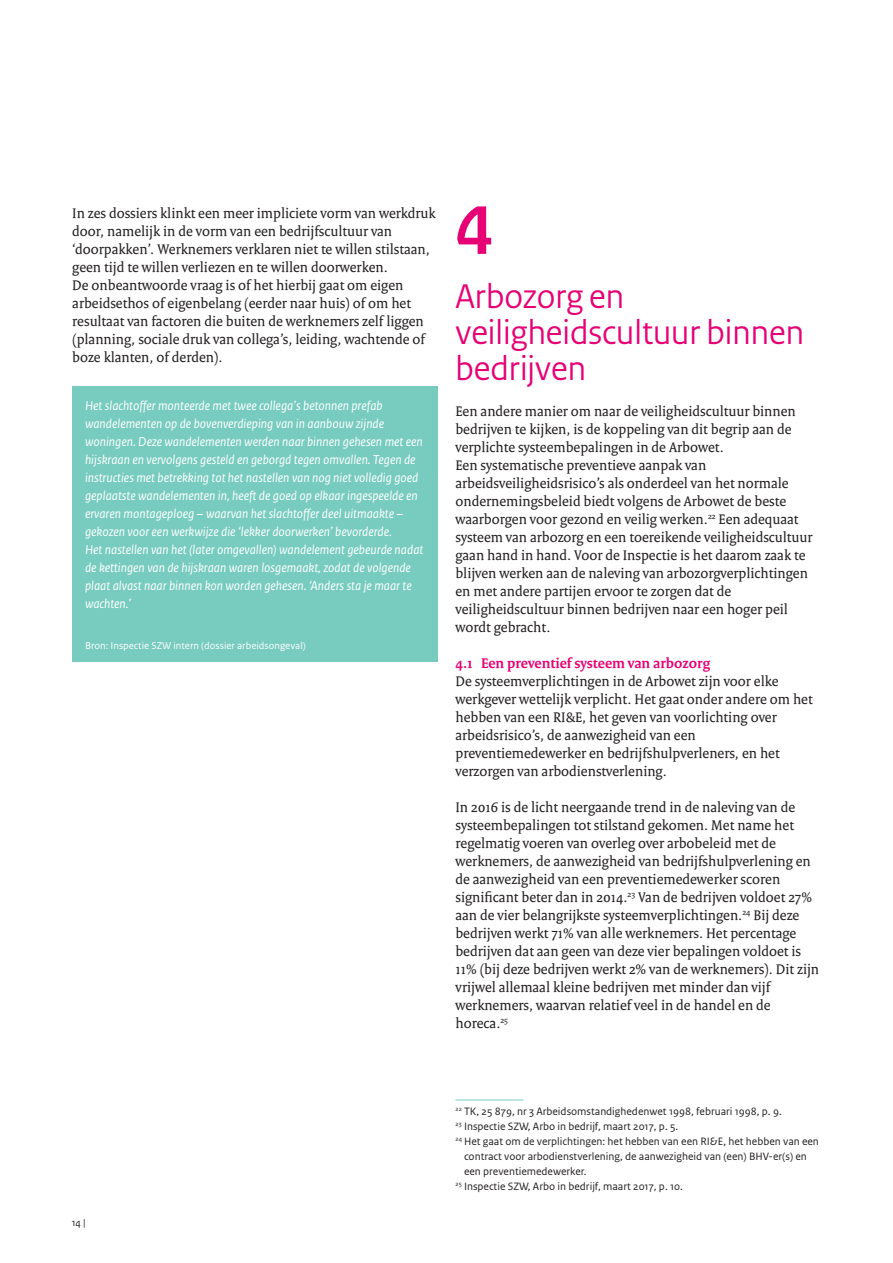
<style>
.page{position:relative;width:893px;height:1263px;background:#fff}
.page>*{position:absolute;margin:0;border:0;box-sizing:border-box;transform-origin:0 0}
._03_RO_Hoofdstuktite{font:700 72px "Rijksoverheid Sans Heading";color:#e60275}
._03_RO_Hoofdstuktite-2{font:36px/36px "Rijksoverheid Sans Heading";color:#e60275}
._10_RO_Broodtekst{font:15px/18px "Rijksoverheid Serif";color:#231f20}
._05_RO_Alineakop{font:700 15px "Rijksoverheid Serif";color:#e60275}
._21_RO_Kader_Broodte{font:italic 13.5px/18px "Rijksoverheid Sans Text";color:#fff}
._14_RO_Voetnoot{font:11.25px/15px "Rijksoverheid Sans Text";color:#231f20}
._32_RO_Tabel_Bron{font:10.5px "Rijksoverheid Sans Text";color:#fff}
.t1{font:10.5px "Rijksoverheid Sans Text";color:#231f20}
.s1{font-style:normal}
</style>
<div class="page">
<div style="left:72px;top:386px;width:365px;height:276px;background:#78cbbf"></div>
<hr style="left:455px;top:1100px;width:68px;height:1px;background:#78cbbf">
<p class="_10_RO_Broodtekst" style="left:72px;top:204px;width:365px">In zes dossiers klinkt een meer impliciete vorm van werkdruk door, namelijk in de vorm van een bedrijfscultuur van ‘doorpakken’. Werknemers verklaren niet te willen stilstaan, geen tijd te willen verliezen en te willen doorwerken.<br>De onbeantwoorde vraag is of het hierbij gaat om eigen arbeidsethos of eigenbelang (eerder naar huis) of om het resultaat van factoren die buiten de werknemers zelf liggen (planning, sociale druk van collega’s, leiding, wachtende of boze klanten, of derden).</p>
<p class="_21_RO_Kader_Broodte" style="left:85px;top:396px;width:340px">Het slachtoffer monteerde met twee collega’s betonnen prefab wandelementen op de bovenverdieping van in aanbouw zijnde woningen. Deze wandelementen werden naar binnen gehesen met een hijskraan en vervolgens gesteld en geborgd tegen omvallen. Tegen de instructies met betrekking tot het nastellen van nog niet volledig goed geplaatste wandelementen in, heeft de goed op elkaar ingespeelde en ervaren montageploeg <span class="s1">–</span> waarvan het slachtoffer deel uitmaakte <span class="s1">– </span>gekozen voor een werkwijze die ‘lekker doorwerken’ bevorderde.<br>Het nastellen van het (later omgevallen) wandelement gebeurde nadat de kettingen van de hijskraan waren losgemaakt, zodat de volgende plaat alvast naar binnen kon worden gehesen. ‘Anders sta je maar te wachten.’</p>
<p class="_32_RO_Tabel_Bron" style="left:85px;top:640px;width:222px">Bron: Inspectie SZW intern (dossier arbeidsongeval)</p>
<p class="_03_RO_Hoofdstuktite" style="left:455px;top:190px;width:38px">4</p>
<p class="_03_RO_Hoofdstuktite-2" style="left:455px;top:279px;width:350px">Arbozorg en veiligheidscultuur binnen bedrijven</p>
<p class="_10_RO_Broodtekst" style="left:455px;top:402px;width:359px">Een andere manier om naar de veiligheidscultuur binnen bedrijven te kijken, is de koppeling van dit begrip aan de verplichte systeembepalingen in de Arbowet.<br>Een systematische preventieve aanpak van arbeidsveiligheidsrisico’s als onderdeel van het normale ondernemingsbeleid biedt volgens de Arbowet de beste waarborgen voor gezond en veilig werken.<sup>22</sup> Een adequaat systeem van arbozorg en een toereikende veiligheidscultuur gaan hand in hand. Voor de Inspectie is het daarom zaak te blijven werken aan de naleving van arbozorgverplichtingen en met andere partijen ervoor te zorgen dat de veiligheidscultuur binnen bedrijven naar een hoger peil wordt gebracht.</p>
<p class="_05_RO_Alineakop" style="left:455px;top:654px;width:256px">4.1 Een preventief systeem van arbozorg</p>
<p class="_10_RO_Broodtekst" style="left:455px;top:672px;width:359px">De systeemverplichtingen in de Arbowet zijn voor elke werkgever wettelijk verplicht. Het gaat onder andere om het hebben van een RI&amp;E, het geven van voorlichting over arbeidsrisico’s, de aanwezigheid van een preventiemedewerker en bedrijfshulpverleners, en het verzorgen van arbodienstverlening.</p>
<p class="_10_RO_Broodtekst" style="left:455px;top:798px;width:365px">In 2016 is de licht neergaande trend in de naleving van de systeembepalingen tot stilstand gekomen. Met name het regelmatig voeren van overleg over arbobeleid met de werknemers, de aanwezigheid van bedrijfshulpverlening en de aanwezigheid van een preventiemedewerker scoren significant beter dan in 2014.<sup>23</sup> Van de bedrijven voldoet 27% aan de vier belangrijkste systeemverplichtingen.<sup>24</sup> Bij deze bedrijven werkt 71% van alle werknemers. Het percentage bedrijven dat aan geen van deze vier bepalingen voldoet is 11% (bij deze bedrijven werkt 2% van de werknemers). Dit zijn vrijwel allemaal kleine bedrijven met minder dan vijf werknemers, waarvan relatief veel in de handel en de horeca.<sup>25</sup></p>
<p class="t1" style="left:72px;top:1216px;width:15px">14 |</p>
<p class="_14_RO_Voetnoot" style="left:455px;top:1104px;width:328px"><sup>22</sup> TK, 25 879, nr 3 Arbeidsomstandighedenwet 1998, februari 1998, p. 9.</p>
<p class="_14_RO_Voetnoot" style="left:455px;top:1119px;width:224px"><sup>23</sup> Inspectie SZW, Arbo in bedrijf, maart 2017, p. 5.</p>
<p class="_14_RO_Voetnoot" style="left:464px;top:1134px;width:356px;text-indent:-9px"><sup>24</sup> Het gaat om de verplichtingen: het hebben van een RI&amp;E, het hebben van een contract voor arbodienstverlening, de aanwezigheid van (een) BHV-er(s) en een preventiemedewerker.</p>
<p class="_14_RO_Voetnoot" style="left:455px;top:1179px;width:229px"><sup>25</sup> Inspectie SZW, Arbo in bedrijf, maart 2017, p. 10.</p>
</div>
